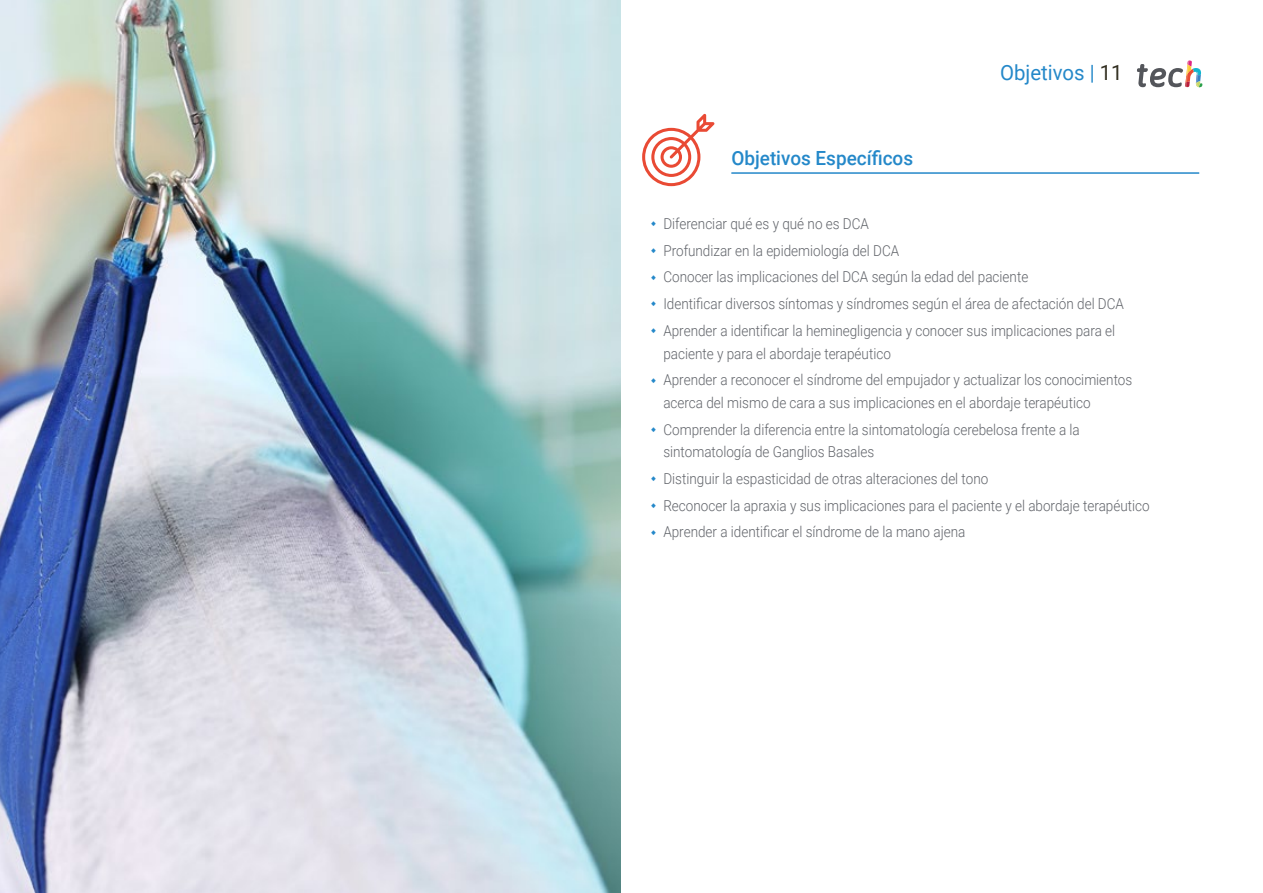
<style>
.page{position:relative;width:1263px;height:893px;background:#fff}
.page>*{position:absolute;margin:0;border:0;box-sizing:border-box;transform-origin:0 0}
.t1{font:21px "Roboto";color:#2488c9}
.t2{font:500 19.5px "Roboto";color:#2488c9}
.t3{font:300 15px/26.7px "Roboto";color:#61646a;scale:.9 1}
.s1{color:#312e20}
</style>
<div class="page">
<img style="left:0;top:0;width:621px;height:893px">
<svg style="left:642px;top:114px;width:72px;height:72px"></svg>
<hr style="left:731px;top:173px;width:468px;height:1px;background:#2488c9">
<svg style="left:1137px;top:61px;width:65px;height:27px"></svg>
<h2 class="t2" style="left:731px;top:144px;width:183px">Objetivos Específicos</h2>
<h1 class="t1" style="left:1000px;top:57px;width:124px">Objetivos | <span class="s1">11</span></h1>
<p class="t3" style="left:663px;top:210px;width:513px">Diferenciar qué es y qué no es DCA<br>Profundizar en la epidemiología del DCA<br>Conocer las implicaciones del DCA según la edad del paciente<br>Identificar diversos síntomas y síndromes según el área de afectación del DCA Aprender a identificar la heminegligencia y conocer sus implicaciones para el</p>
<p class="t3" style="left:663px;top:339px;width:523px">paciente y para el abordaje terapéutico<br>Aprender a reconocer el síndrome del empujador y actualizar los conocimientos</p>
<p class="t3" style="left:663px;top:388px;width:476px">acerca del mismo de cara a sus implicaciones en el abordaje terapéutico<br>Comprender la diferencia entre la sintomatología cerebelosa frente a la</p>
<p class="t3" style="left:663px;top:438px;width:542px">sintomatología de Ganglios Basales<br>Distinguir la espasticidad de otras alteraciones del tono<br>Reconocer la apraxia y sus implicaciones para el paciente y el abordaje terapéutico Aprender a identificar el síndrome de la mano ajena</p>
</div>
